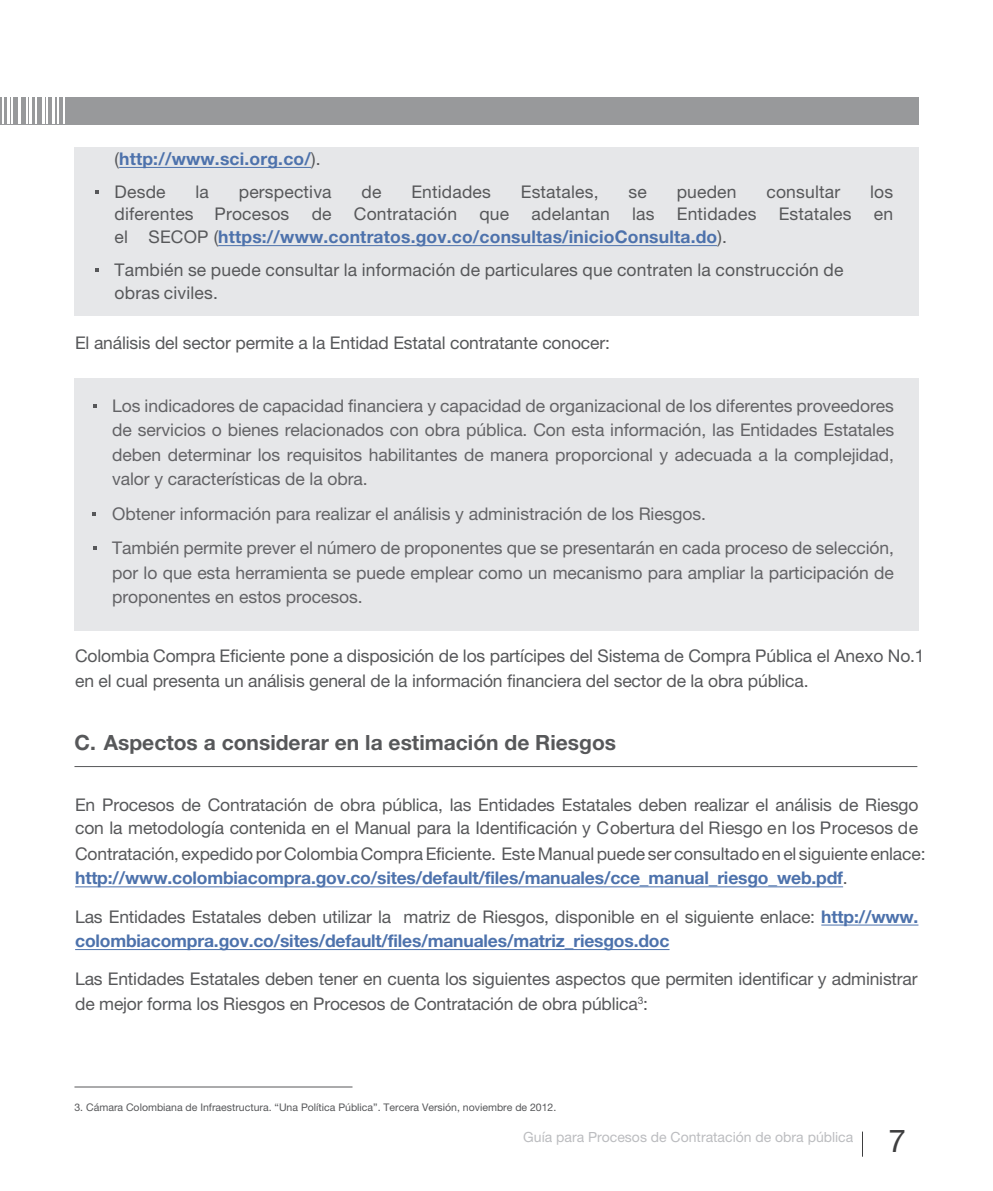
<style>
.page{position:relative;width:993px;height:1191px;background:#fff}
.page>*{position:absolute;margin:0;border:0;box-sizing:border-box;transform-origin:0 0}
.t1{font:31.5px "Helvetica Neue LT Pro";color:#3e3e3f}
.body{font:700 21px "Helvetica Neue LT Pro";color:#57585a}
.body-2{font:17.5px/24.5px "Helvetica Neue LT Pro";letter-spacing:-.01em;color:#57585a}
.bullets{font:17.5px/24.5px "Helvetica Neue LT Pro";letter-spacing:-.005em;color:#636366;text-align:justify}
.bullets-2{font:17.5px/32.7px "Helvetica Neue LT Pro";letter-spacing:.01em;color:#57585a}
.bullets-3{font:700 17.5px/32.7px "Helvetica Neue LT Pro";letter-spacing:.01em;color:#4d72ac}
.t2{font:14px "Helvetica Neue LT Pro";color:#bcbdc0}
.Preguntas{font:10.5px "Helvetica Neue LT Pro";color:#57585a}
.s1{font-weight:400;color:#57585a}
.s2{font-weight:700;color:#4d72ac}
</style>
<div class="page">
<div style="left:0;top:97px;width:918px;height:27px;background:#98999b"></div>
<hr style="left:57px;top:84px;width:1px;height:40px;background:#fff">
<hr style="left:63px;top:84px;width:1px;height:40px;background:#fff">
<hr style="left:52px;top:84px;width:3px;height:40px;background:#fff">
<hr style="left:26px;top:84px;width:2px;height:40px;background:#fff">
<hr style="left:35px;top:84px;width:2px;height:40px;background:#fff">
<hr style="left:46px;top:84px;width:2px;height:40px;background:#fff">
<hr style="left:30px;top:84px;width:2px;height:40px;background:#fff">
<hr style="left:42px;top:84px;width:2px;height:40px;background:#fff">
<hr style="left:2px;top:84px;width:2px;height:40px;background:#fff">
<hr style="left:11px;top:84px;width:2px;height:40px;background:#fff">
<hr style="left:7px;top:84px;width:3px;height:40px;background:#fff">
<hr style="left:18px;top:84px;width:3px;height:40px;background:#fff">
<hr style="left:74px;top:1086px;width:278px;height:1px;background:#57585a">
<div style="left:74px;top:147px;width:844px;height:168px;background:#e6e7e9"></div>
<svg style="left:95px;top:190px;width:4px;height:4px"></svg>
<svg style="left:95px;top:268px;width:4px;height:4px"></svg>
<div style="left:74px;top:378px;width:844px;height:252px;background:#e6e7e9"></div>
<svg style="left:93px;top:404px;width:4px;height:4px"></svg>
<svg style="left:92px;top:512px;width:4px;height:3px"></svg>
<svg style="left:93px;top:546px;width:3px;height:4px"></svg>
<hr style="left:74px;top:766px;width:843px;height:1px;background:#57585a">
<hr style="left:75px;top:886px;width:767px;height:1px;background:#4d72ac">
<hr style="left:821px;top:924px;width:97px;height:1px;background:#4d72ac">
<hr style="left:75px;top:949px;width:594px;height:1px;background:#4d72ac">
<hr style="left:119px;top:167px;width:192px;height:1px;background:#4d72ac">
<hr style="left:218px;top:245px;width:499px;height:1px;background:#4d72ac">
<p class="bullets-3" style="left:115px;top:142px;width:207px"><span class="s1">(</span>http://www.sci.org.co/<span class="s1">).<br>Desde</span></p>
<p class="bullets-2" style="left:195px;top:175px;width:15px">la</p>
<p class="bullets-2" style="left:239px;top:175px;width:94px">perspectiva</p>
<p class="bullets-2" style="left:361px;top:175px;width:21px">de</p>
<p class="bullets-2" style="left:411px;top:175px;width:81px">Entidades</p>
<p class="bullets-2" style="left:520px;top:175px;width:79px">Estatales,</p>
<p class="bullets-2" style="left:628px;top:175px;width:20px">se</p>
<p class="bullets-2" style="left:676px;top:175px;width:61px">pueden</p>
<p class="bullets-2" style="left:766px;top:175px;width:75px">consultar</p>
<p class="bullets-2" style="left:869px;top:175px;width:25px">los</p>
<p class="bullets-2" style="left:115px;top:197px;width:176px">diferentes Procesos</p>
<p class="bullets-2" style="left:311px;top:197px;width:21px">de</p>
<p class="bullets-2" style="left:354px;top:197px;width:105px">Contratación</p>
<p class="bullets-2" style="left:479px;top:197px;width:31px">que</p>
<p class="bullets-2" style="left:531px;top:197px;width:80px">adelantan</p>
<p class="bullets-2" style="left:632px;top:197px;width:24px">las</p>
<p class="bullets-2" style="left:676px;top:197px;width:81px">Entidades</p>
<p class="bullets-2" style="left:778px;top:197px;width:74px">Estatales</p>
<p class="bullets-2" style="left:873px;top:197px;width:21px">en</p>
<p class="bullets-2" style="left:115px;top:220px;width:730px">el SECOP (<span class="s2">https://www.contratos.gov.co/consultas/inicioConsulta.do</span>).<br>También se puede consultar la información de particulares que contraten la construcción de</p>
<p class="bullets-2" style="left:115px;top:276px;width:105px">obras civiles.</p>
<p class="body-2" style="left:75px;top:330px;width:536px">El análisis del sector permite a la Entidad Estatal contratante conocer:</p>
<p class="bullets" style="left:112px;top:393px;width:783px">Los indicadores de capacidad financiera y capacidad de organizacional de los diferentes proveedores de servicios o bienes relacionados con obra pública. Con esta información, las Entidades Estatales deben determinar los requisitos habilitantes de manera proporcional y adecuada a la complejidad, valor y características de la obra.</p>
<p class="bullets" style="left:112px;top:501px;width:595px">Obtener información para realizar el análisis y administración de los Riesgos.</p>
<p class="bullets" style="left:112px;top:535px;width:783px">También permite prever el número de proponentes que se presentarán en cada proceso de selección, por lo que esta herramienta se puede emplear como un mecanismo para ampliar la participación de proponentes en estos procesos.</p>
<p class="body-2" style="left:75px;top:644px;width:850px">Colombia Compra Eficiente pone a disposición de los partícipes del Sistema de Compra Pública el Anexo No.1 en el cual presenta un análisis general de la información financiera del sector de la obra pública.</p>
<p class="body" style="left:74px;top:730px;width:543px">C. Aspectos a considerar en la estimación de Riesgos</p>
<p class="body-2" style="left:75px;top:792px;width:844px;line-height:23.3px">En Procesos de Contratación de obra pública, las Entidades Estatales deben realizar el análisis de Riesgo con la metodología contenida en el Manual para la Identificación y Cobertura del Riesgo en los Procesos de</p>
<p class="body-2" style="left:75px;top:841px;width:851px">Contratación, expedido por Colombia Compra Eficiente. Este Manual puede ser consultado en el siguiente enlace: <span class="s2">http://www.colombiacompra.gov.co/sites/default/files/manuales/cce_manual_riesgo_web.pdf</span>.</p>
<p class="body-2" style="left:75px;top:903px;width:844px">Las Entidades Estatales deben utilizar la matriz de Riesgos, disponible en el siguiente enlace: <span class="s2">http://www. colombiacompra.gov.co/sites/default/files/manuales/matriz_riesgos.doc</span></p>
<p class="body-2" style="left:75px;top:966px;width:843px">Las Entidades Estatales deben tener en cuenta los siguientes aspectos que permiten identificar y administrar de mejor forma los Riesgos en Procesos de Contratación de obra pública<sup>3</sup>:</p>
<p class="Preguntas" style="left:74px;top:1101px;width:483px">3. Cámara Colombiana de Infraestructura. “Una Política Pública”. Tercera Versión, noviembre de 2012.</p>
<p class="t2" style="left:523px;top:1128px;width:331px">Guía para Procesos de Contratación de obra pública</p>
<h1 class="t1" style="left:888px;top:1122px;width:19px">7</h1>
</div>
